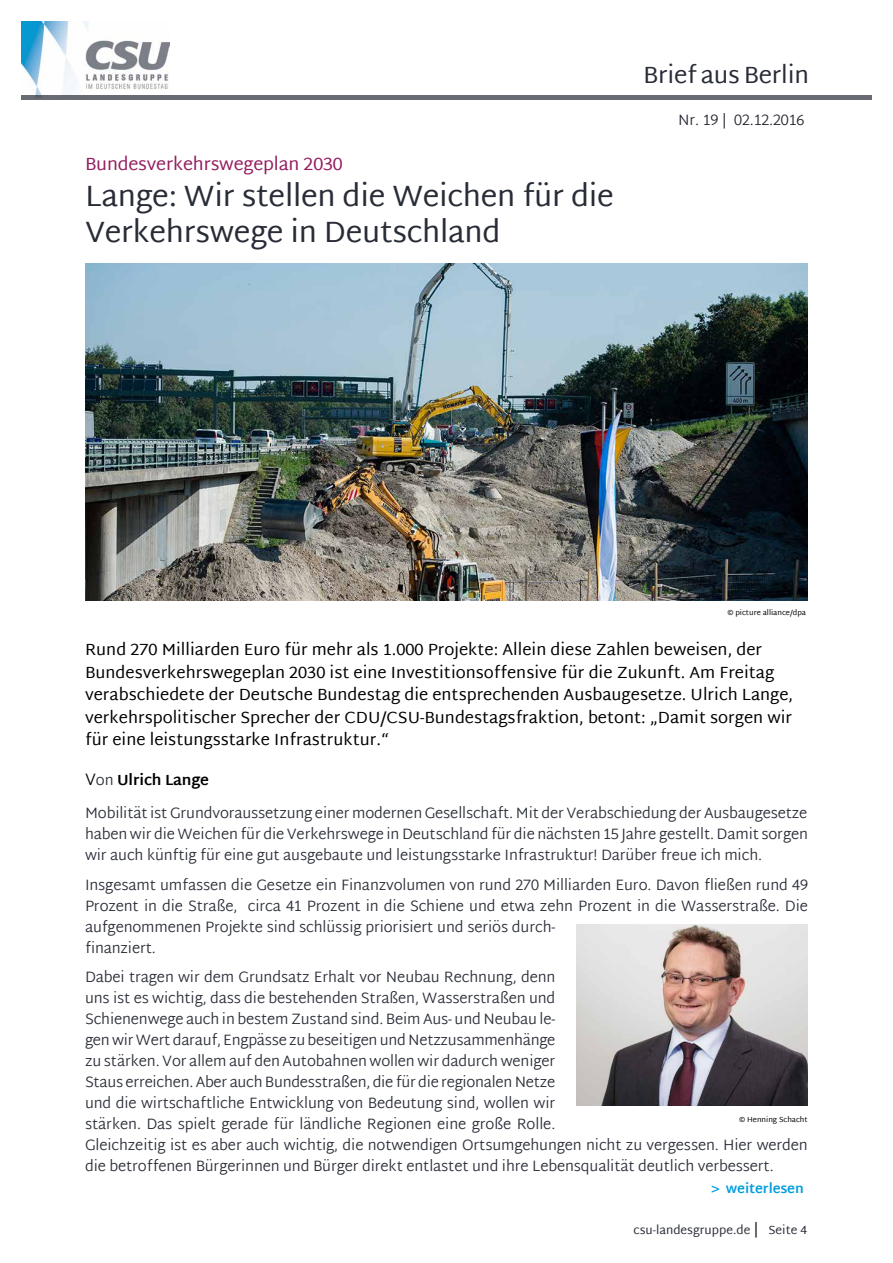
<style>
.page{position:relative;width:893px;height:1263px;background:#fff}
.page>*{position:absolute;margin:0;border:0;box-sizing:border-box;transform-origin:0 0}
._03_BaB_Ü_Fett_Artik{font:30px/36px "Martel Sans";letter-spacing:-.01em;color:#282c36}
.t1{font:24px "Martel Sans";letter-spacing:-.01em;color:#282c36}
._03_BaB_Ü_Beere_Arti{font:18px "Martel Sans";letter-spacing:-.01em;color:#951d5e}
._03_BaB_Teaser{font:16.5px/22.5px "Martel Sans";color:#000}
._04_BaB_Fließtext{font:300 15px/21px "Martel Sans";letter-spacing:-.01em;color:#282c36}
._03_BaB_Teaser-2{font:700 15px "Martel Sans";letter-spacing:-.01em;color:#000}
._04_BaB_Fließtext-2{font:700 13.5px "Martel Sans";letter-spacing:-.01em;color:#009ee0}
.t2{font:12px "Martel Sans";color:#282c36}
._13_BaB_Rechtevermer{font:7.5px "Martel Sans";color:#000}
.s1{font-weight:300;font-size:16.5px}
.s2{font-weight:300;color:#282c36}
.s3{font-size:15px}
</style>
<div class="page">
<img style="left:21px;top:21px;width:149px;height:75px">
<hr style="left:21px;top:96px;width:851px;height:4px;background:#686b72">
<img style="left:85px;top:264px;width:723px;height:336px">
<img style="left:577px;top:924px;width:231px;height:182px">
<h2 class="t1" style="left:643px;top:61px;width:167px">Brief aus Berlin</h2>
<p class="_03_BaB_Ü_Beere_Arti" style="left:85px;top:153px;width:259px">Bundesverkehrswegeplan 2030</p>
<p class="_03_BaB_Ü_Fett_Artik" style="left:85px;top:177px;width:530px">Lange: Wir stellen die Weichen für die<br>Verkehrswege in Deutschland</p>
<p class="_04_BaB_Fließtext" style="left:678px;top:110px;width:128px">Nr. 19 | 02.12.2016</p>
<p class="_13_BaB_Rechtevermer" style="left:727px;top:608px;width:80px">© picture alliance/dpa</p>
<p class="_03_BaB_Teaser" style="left:85px;top:638px;width:710px">Rund 270 Milliarden Euro für mehr als 1.000 Projekte: Allein diese Zahlen beweisen, der Bundesverkehrswegeplan 2030 ist eine Investitionsoffensive für die Zukunft. Am Freitag verabschiedete der Deutsche Bundestag die entsprechenden Ausbaugesetze. Ulrich Lange, verkehrspolitischer Sprecher der CDU/CSU-Bundestagsfraktion, betont: „Damit sorgen wir für eine leistungsstarke Infrastruktur.“</p>
<p class="_03_BaB_Teaser-2" style="left:85px;top:771px;width:126px"><span class="s1">V</span><span class="s2">on</span> Ulrich Lange</p>
<p class="_04_BaB_Fließtext" style="left:85px;top:804px;width:724px;text-align:justify">Mobilität ist Grundvoraussetzung einer modernen Gesellschaft. Mit der Verabschiedung der Ausbaugesetze haben wir die Weichen für die Verkehrswege in Deutschland für die nächsten 15 Jahre gestellt. Damit sorgen wir auch künftig für eine gut ausgebaute und leistungsstarke Infrastruktur! Darüber freue ich mich.</p>
<p class="_04_BaB_Fließtext" style="left:85px;top:875px;width:724px">Insgesamt umfassen die Gesetze ein Finanzvolumen von rund 270 Milliarden Euro. Davon fließen rund 49<br>Prozent in die Straße, circa 41 Prozent in die Schiene und etwa zehn Prozent in die Wasserstraße. Die aufgenommenen Projekte sind schlüssig priorisiert und seriös durch-<br>finanziert.</p>
<p class="_04_BaB_Fließtext" style="left:85px;top:968px;width:724px">Dabei tragen wir dem Grundsatz Erhalt vor Neubau Rechnung, denn<br>uns ist es wichtig, dass die bestehenden Straßen, Wasserstraßen und<br>Schienenwege auch in bestem Zustand sind. Beim Aus- und Neubau le-<br>gen wir Wert darauf, Engpässe zu beseitigen und Netzzusammenhänge<br>zu stärken. Vor allem auf den Autobahnen wollen wir dadurch weniger<br>Staus erreichen. Aber auch Bundesstraßen, die für die regionalen Netze<br>und die wirtschaftliche Entwicklung von Bedeutung sind, wollen wir<br>stärken. Das spielt gerade für ländliche Regionen eine große Rolle.<br>Gleichzeitig ist es aber auch wichtig, die notwendigen Ortsumgehungen nicht zu vergessen. Hier werden die betroffenen Bürgerinnen und Bürger direkt entlastet und ihre Lebensqualität deutlich verbessert.</p>
<p class="_13_BaB_Rechtevermer" style="left:739px;top:1114px;width:70px">© Henning Schacht</p>
<p class="_04_BaB_Fließtext-2" style="left:711px;top:1181px;width:94px">&gt; weiterlesen</p>
<p class="t2" style="left:633px;top:1223px;width:175px">csu-landesgruppe.de <span class="s3">|</span> Seite 4</p>
</div>
